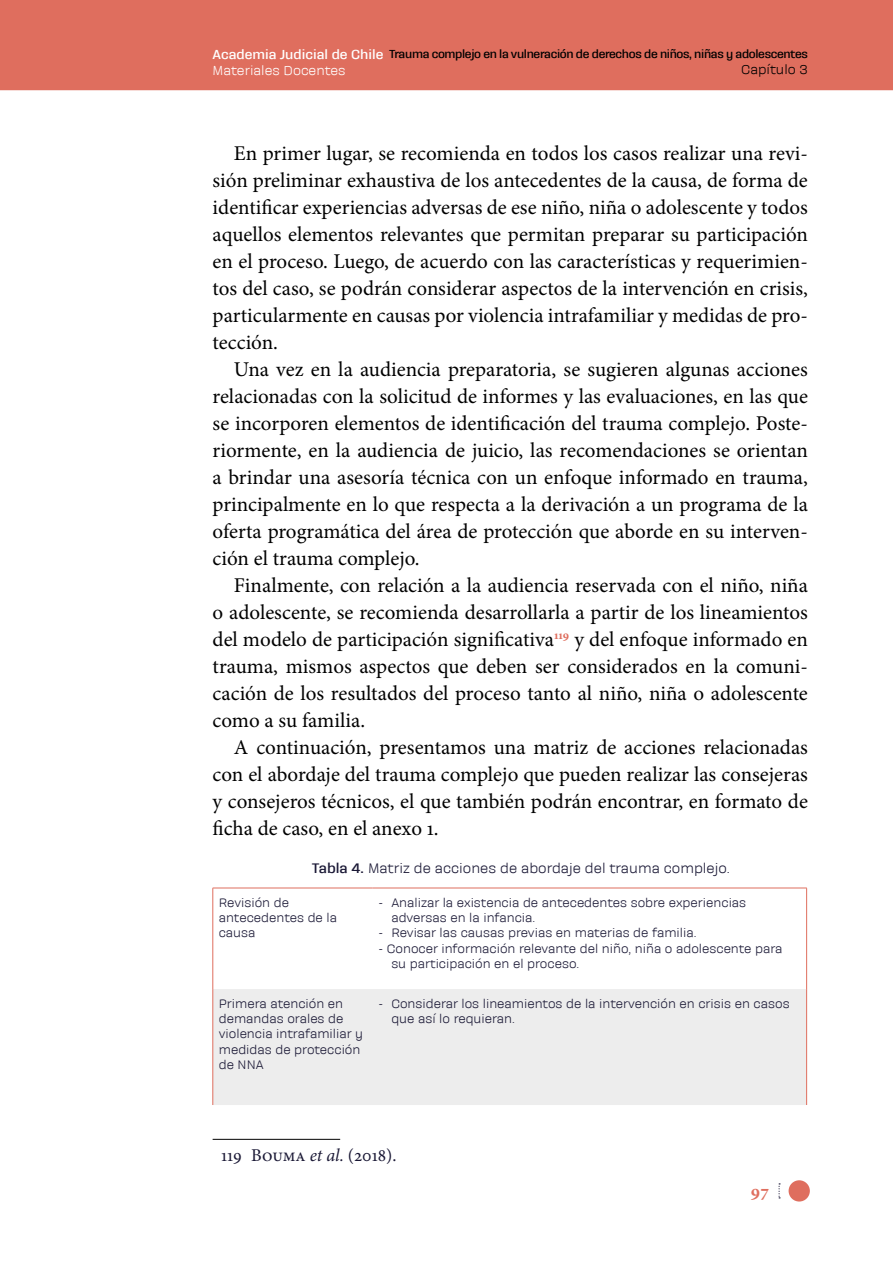
<style>
.page{position:relative;width:893px;height:1263px;background:#fff}
.page>*{position:absolute;margin:0;border:0;box-sizing:border-box;transform-origin:0 0}
.t1{font:21px/27px "Minion Pro";color:#000;text-align:justify}
.t2{font:18px "Minion Pro";letter-spacing:-.005em;color:#1a1835}
.t3{font:700 18px "Minion Pro";color:#df6e5e}
.t4{font:14.25px "Galeana Standard";color:#1a1835}
.t5{font:700 13.5px "Galeana Standard";color:#fff}
.t6{font:13.5px "Galeana Standard";color:#fff}
.t7{font:13.5px "Galeana Standard";color:#000}
.t8{font:12.75px/15.3px "Galeana Standard";color:#1a1835}
.t9{font:700 12px "Galeana Standard";letter-spacing:-.03em;color:#000}
.s1{font-weight:700}
.s2{font-style:italic}
</style>
<div class="page">
<div style="left:0;top:0;width:893px;height:89px;background:#df6e5e"></div>
<hr style="left:0;top:89px;width:893px;height:1px;background:#df6e5e">
<svg style="left:778px;top:1183px;width:2px;height:15px"></svg>
<div style="left:789px;top:1180px;width:21px;height:21px;background:#df6e5e;border-radius:50%"></div>
<div style="left:214px;top:989px;width:592px;height:116px;background:#ededed"></div>
<hr style="left:213px;top:888px;width:160px;height:1px;background:#df6e5e">
<hr style="left:213px;top:888px;width:1px;height:101px;background:#df6e5e">
<hr style="left:373px;top:888px;width:434px;height:1px;background:#df6e5e">
<hr style="left:806px;top:888px;width:1px;height:101px;background:#df6e5e">
<hr style="left:213px;top:989px;width:1px;height:116px;background:#df6e5e">
<hr style="left:806px;top:989px;width:1px;height:116px;background:#df6e5e">
<hr style="left:213px;top:1139px;width:127px;height:1px;background:#000">
<p class="t9" style="left:389px;top:46px;width:420px">Trauma complejo en la vulneración de derechos de niños, niñas y adolescentes</p>
<p class="t7" style="left:741px;top:61px;width:68px">Capítulo 3</p>
<p class="t5" style="left:213px;top:47px;width:172px">Academia Judicial de Chile</p>
<p class="t6" style="left:213px;top:63px;width:134px">Materiales Docentes</p>
<p class="t1" style="left:213px;top:140px;width:597px;text-indent:21px">En primer lugar, se recomienda en todos los casos realizar una revi&shy;sión preliminar exhaustiva de los antecedentes de la causa, de forma de identificar experiencias adversas de ese niño, niña o adolescente y todos aquellos elementos relevantes que permitan preparar su participación en el proceso. Luego, de acuerdo con las características y requerimien&shy;tos del caso, se podrán considerar aspectos de la intervención en crisis, particularmente en causas por violencia intrafamiliar y medidas de pro&shy;tección.</p>
<p class="t1" style="left:213px;top:356px;width:597px;text-indent:21px">Una vez en la audiencia preparatoria, se sugieren algunas acciones relacionadas con la solicitud de informes y las evaluaciones, en las que se incorporen elementos de identificación del trauma complejo. Poste&shy;riormente, en la audiencia de juicio, las recomendaciones se orientan a brindar una asesoría técnica con un enfoque informado en trauma, principalmente en lo que respecta a la derivación a un programa de la oferta programática del área de protección que aborde en su interven&shy;ción el trauma complejo.</p>
<p class="t1" style="left:213px;top:572px;width:597px;text-indent:21px">Finalmente, con relación a la audiencia reservada con el niño, niña o adolescente, se recomienda desarrollarla a partir de los lineamientos del modelo de participación significativa<sup>119</sup> y del enfoque informado en trauma, mismos aspectos que deben ser considerados en la comuni&shy;cación de los resultados del proceso tanto al niño, niña o adolescente como a su familia.</p>
<p class="t1" style="left:213px;top:734px;width:597px;text-indent:21px">A continuación, presentamos una matriz de acciones relacionadas con el abordaje del trauma complejo que pueden realizar las consejeras y consejeros técnicos, el que también podrán encontrar, en formato de ficha de caso, en el anexo 1.</p>
<p class="t4" style="left:312px;top:860px;width:419px"><span class="s1">Tabla 4.</span> Matriz de acciones de abordaje del trauma complejo.</p>
<p class="t8" style="left:219px;top:895px;width:120px">Revisión de antecedentes de la causa</p>
<p class="t8" style="left:391px;top:895px;width:356px;text-indent:-13px">- Analizar la existencia de antecedentes sobre experiencias adversas en la infancia.</p>
<p class="t8" style="left:379px;top:925px;width:319px">- Revisar las causas previas en materias de familia.</p>
<p class="t8" style="left:391px;top:941px;width:393px;text-indent:-13px">- Conocer información relevante del niño, niña o adolescente para su participación en el proceso.</p>
<p class="t8" style="left:219px;top:996px;width:146px">Primera atención en demandas orales de violencia intrafamiliar y medidas de protección de NNA</p>
<p class="t8" style="left:391px;top:996px;width:400px;text-indent:-13px">- Considerar los lineamientos de la intervención en crisis en casos que así lo requieran.</p>
<p class="t2" style="left:221px;top:1143px;width:177px">119 Bouma <span class="s2">et al.</span> (2018).</p>
<p class="t3" style="left:751px;top:1178px;width:20px">97</p>
</div>
